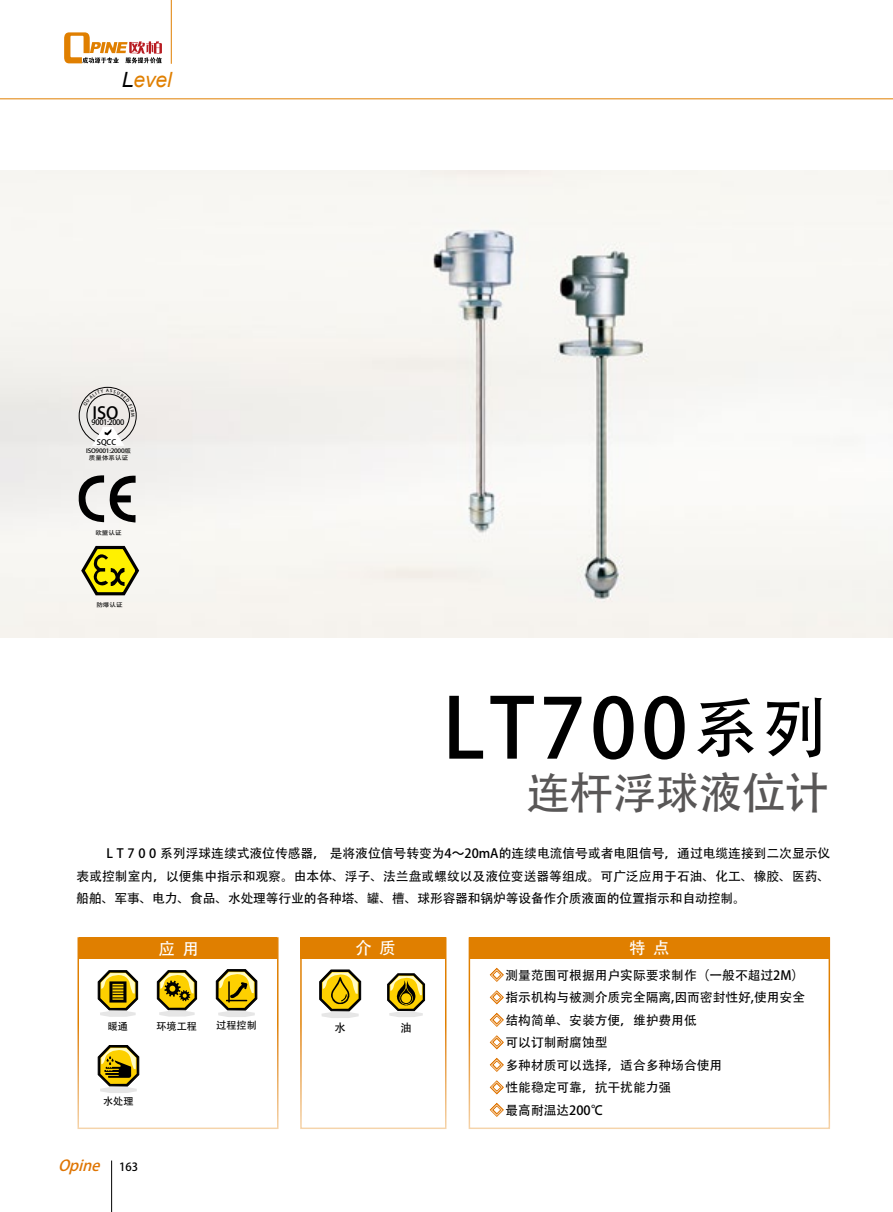
<style>
.page{position:relative;width:893px;height:1212px;background:#fff}
.page>*{position:absolute;margin:0;border:0;box-sizing:border-box;transform-origin:0 0}
.t1{font:82.2px "Adobe Heiti Std";letter-spacing:.06em;color:#000}
.t2{font:43.5px "Adobe Heiti Std";letter-spacing:-.01em;color:#595757}
.t3{font:italic 21px "Arial";color:#e07f00}
.t4{font:16.65px "Adobe Heiti Std";color:#000}
.t5{font:16.5px "Adobe Heiti Std";color:#fff}
.t6{font:italic 15px "Adobe Heiti Std";color:#df7503}
.t7{font:12.75px/22.5px "Adobe Heiti Std";color:#000;text-align:justify}
.t8{font:11.25px "Adobe Heiti Std";color:#000}
.t9{font:10.2px "Adobe Heiti Std";color:#000}
.t10{font:7.65px "Adobe Heiti Std";letter-spacing:-.055em;color:#000}
.t11{font:6px/6.9px "Adobe Heiti Std";letter-spacing:-.035em;color:#000;text-align:center;scale:1.09 1}
.t12{font:6px "Adobe Heiti Std";letter-spacing:.01em;color:#000;scale:1.09 1}
.s1{color:#000}
.s2{font-size:66px}
.s3{font-style:normal;font-size:11.25px;color:#000}
.s4{color:#fff}
</style>
<div class="page">
<svg style="left:64px;top:32px;width:98px;height:32px"></svg>
<hr style="left:171px;top:0;width:1px;height:64px;background:#e07f00">
<hr style="left:0;top:99px;width:893px;height:1px;background:#e07f00">
<hr style="left:111px;top:1160px;width:1px;height:52px;background:#000">
<img style="left:1px;top:170px;width:892px;height:467px">
<div style="left:301px;top:937px;width:145px;height:21px;background:#e07f00"></div>
<div style="left:79px;top:937px;width:198px;height:21px;background:#e07f00"></div>
<div style="left:79px;top:387px;width:58px;height:58px;border:1px solid #000;border-radius:50%"></div>
<div style="left:87px;top:394px;width:43px;height:43px;border:1px solid #000;border-radius:50%"></div>
<svg style="left:92px;top:427px;width:33px;height:19px"></svg>
<svg style="left:75px;top:475px;width:61px;height:48px"></svg>
<svg style="left:319px;top:969px;width:42px;height:49px"></svg>
<svg style="left:216px;top:969px;width:41px;height:48px"></svg>
<svg style="left:98px;top:970px;width:40px;height:47px"></svg>
<svg style="left:157px;top:970px;width:40px;height:46px"></svg>
<svg style="left:98px;top:1045px;width:41px;height:48px"></svg>
<svg style="left:79px;top:543px;width:62px;height:54px"></svg>
<div style="left:78px;top:937px;width:201px;height:192px;border:2px solid #fff"></div>
<div style="left:300px;top:937px;width:146px;height:192px;border:2px solid #fff"></div>
<div style="left:469px;top:937px;width:360px;height:21px;background:#e07f00"></div>
<svg style="left:489px;top:967px;width:15px;height:15px"></svg>
<svg style="left:489px;top:990px;width:15px;height:37px"></svg>
<svg style="left:489px;top:1035px;width:15px;height:37px"></svg>
<svg style="left:489px;top:1080px;width:15px;height:37px"></svg>
<div style="left:469px;top:937px;width:361px;height:192px;border:2px solid #fff"></div>
<svg style="left:387px;top:973px;width:38px;height:44px"></svg>
<svg style="left:83px;top:389px;width:52px;height:28px"></svg>
<h3 class="t3" style="left:122px;top:66px;width:52px"><span class="s1">L</span>evel</h3>
<h3 class="t4" style="left:92px;top:402px;width:28px">ISO</h3>
<p class="t10" style="left:97px;top:437px;width:21px">SQCC</p>
<p class="t11" style="left:86px;top:447px;width:43px">ISO9001:2000版质量体系认证</p>
<p class="t10" style="left:92px;top:418px;width:34px">9001:2000</p>
<p class="t12" style="left:95px;top:529px;width:26px">欧盟认证</p>
<p class="t12" style="left:96px;top:601px;width:26px">防爆认证</p>
<h1 class="t1" style="left:443px;top:679px;width:387px">LT700<span class="s2">系列</span></h1>
<h2 class="t2" style="left:527px;top:767px;width:303px">连杆浮球液位计</h2>
<p class="t7" style="left:77px;top:843px;width:755px;text-indent:30px">L T 7 0 0 系列浮球连续式液位传感器， 是将液位信号转变为4～20mA的连续电流信号或者电阻信号，通过电缆连接到二次显示仪表或控制室内，以便集中指示和观察。由本体、浮子、法兰盘或螺纹以及液位变送器等组成。可广泛应用于石油、化工、橡胶、医药、船舶、军事、电力、食品、水处理等行业的各种塔、罐、槽、球形容器和锅炉等设备作介质液面的位置指示和自动控制。</p>
<p class="t5" style="left:159px;top:939px;width:42px">应 用</p>
<p class="t5" style="left:355px;top:938px;width:42px">介 质</p>
<p class="t9" style="left:108px;top:1020px;width:22px">暖通</p>
<p class="t9" style="left:156px;top:1020px;width:42px">环境工程</p>
<p class="t9" style="left:216px;top:1019px;width:42px">过程控制</p>
<p class="t9" style="left:103px;top:1095px;width:32px">水处理</p>
<p class="t6" style="left:58px;top:1156px;width:82px">Opine <span class="s3">1 6 3</span></p>
<p class="t8" style="left:334px;top:1021px;width:13px">水</p>
<p class="t8" style="left:400px;top:1021px;width:13px">油</p>
<p class="t5" style="left:629px;top:938px;width:42px">特 点</p>
<p class="t7" style="left:490px;top:964px;width:316px;text-align:left"><span class="s4">◇</span> 测量范围可根据用户实际要求制作（一般不超过2M）<span class="s4">◇</span> 指示机构与被测介质完全隔离,因而密封性好,使用安全<span class="s4">◇</span> 结构简单、安装方便，维护费用低<br><span class="s4">◇</span> 可以订制耐腐蚀型<br><span class="s4">◇</span> 多种材质可以选择，适合多种场合使用<br><span class="s4">◇</span> 性能稳定可靠，抗干扰能力强<br><span class="s4">◇</span> 最高耐温达200℃</p>
</div>
